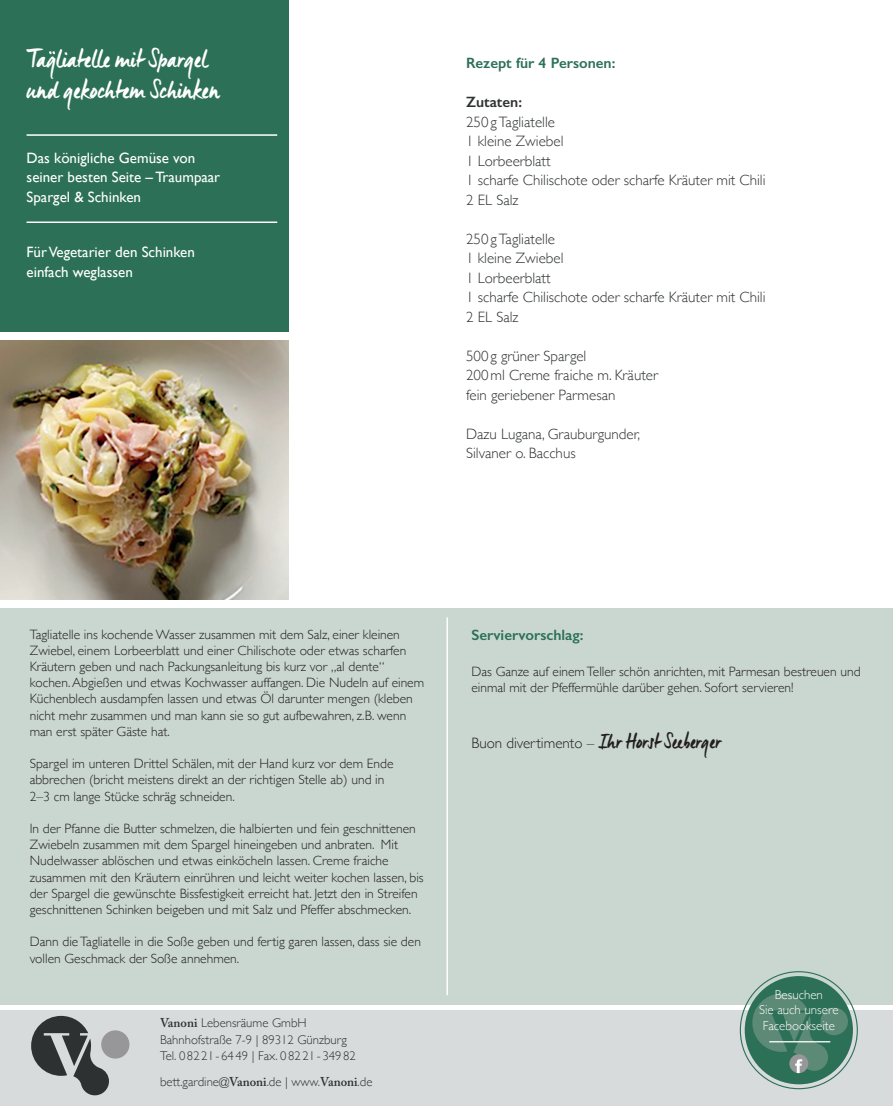
<style>
.page{position:relative;width:893px;height:1106px;background:#fff}
.page>*{position:absolute;margin:0;border:0;box-sizing:border-box;transform-origin:0 0}
.t1{font:25.5px/30.6px "Manus";color:#fff}
.t2{font:300 15px/19.5px "Gill Sans";color:#2e3132}
.t3{font:15px/19.5px "Gill Sans";color:#fff}
.t4{font:600 15px "Gill Sans";color:#2c7058}
.t5{font:300 15px "Gill Sans";color:#231f20}
.t6{font:600 15px "Gill Sans";color:#2e3132}
.t7{font:300 13.5px/16.2px "Gill Sans";color:#231f20}
.t8{font:300 12.9px/15.6px "Gill Sans";color:#fff;text-align:center}
.t9{font:300 12.75px/16.5px "Gill Sans";color:#2e3132}
.s1{font-family:"Adobe Caslon Pro";font-weight:600}
.s2{font-family:"Manus";font-weight:400;font-size:21px}
</style>
<div class="page">
<div style="left:0;top:608px;width:893px;height:396px;background:#cad7d0"></div>
<div style="left:0;top:1010px;width:893px;height:96px;background:#d8dbdb"></div>
<div style="left:101px;top:1030px;width:28px;height:28px;background:#979799;border-radius:50%"></div>
<svg style="left:31px;top:1015px;width:78px;height:80px"></svg>
<div style="left:0;top:0;width:288px;height:332px;background:#2c7058"></div>
<hr style="left:27px;top:134px;width:250px;height:2px;background:#fff">
<hr style="left:27px;top:221px;width:250px;height:2px;background:#fff">
<div style="left:745px;top:976px;width:108px;height:108px;background:#2c7058;border-radius:50%"></div>
<svg style="left:752px;top:993px;width:96px;height:80px"></svg>
<hr style="left:446px;top:617px;width:2px;height:378px;background:#fff">
<img style="left:0;top:340px;width:288px;height:260px">
<svg style="left:49px;top:51px;width:6px;height:3px"></svg>
<h1 class="t1" style="left:27px;top:43px;width:195px">Tagliatelle mit Spargel und gekochtem Schinken</h1>
<p class="t3" style="left:27px;top:148px;width:195px">Das königliche Gemüse von seiner besten Seite – Traumpaar<br>Spargel &amp; Schinken</p>
<p class="t3" style="left:27px;top:242px;width:170px">Für Vegetarier den Schinken einfach weglassen</p>
<p class="t4" style="left:466px;top:54px;width:151px">Rezept für 4 Personen:</p>
<p class="t6" style="left:466px;top:93px;width:57px">Zutaten:</p>
<p class="t2" style="left:466px;top:111px;width:301px">250g Tagliatelle<br>1 kleine Zwiebel<br>1 Lorbeerblatt<br>1 scharfe Chilischote oder scharfe Kräuter mit Chili<br>2 EL Salz</p>
<p class="t2" style="left:466px;top:228px;width:301px">250g Tagliatelle<br>1 kleine Zwiebel<br>1 Lorbeerblatt<br>1 scharfe Chilischote oder scharfe Kräuter mit Chili<br>2 EL Salz</p>
<p class="t2" style="left:466px;top:345px;width:193px">500g grüner Spargel<br>200ml Creme fraiche m. Kräuter fein geriebener Parmesan</p>
<p class="t2" style="left:466px;top:423px;width:175px">Dazu Lugana, Grauburgunder,<br>Silvaner o. Bacchus</p>
<p class="t7" style="left:30px;top:625px;width:396px">Tagliatelle ins kochende Wasser zusammen mit dem Salz, einer kleinen Zwiebel, einem Lorbeerblatt und einer Chilischote oder etwas scharfen Kräutern geben und nach Packungsanleitung bis kurz vor „al dente“ kochen. Abgießen und etwas Kochwasser auffangen. Die Nudeln auf einem Küchenblech ausdampfen lassen und etwas Öl darunter mengen (kleben nicht mehr zusammen und man kann sie so gut aufbewahren, z.B. wenn man erst später Gäste hat.</p>
<p class="t7" style="left:30px;top:755px;width:365px">Spargel im unteren Drittel Schälen, mit der Hand kurz vor dem Ende abbrechen (bricht meistens direkt an der richtigen Stelle ab) und in<br>2–3 cm lange Stücke schräg schneiden.</p>
<p class="t7" style="left:30px;top:819px;width:395px">In der Pfanne die Butter schmelzen, die halbierten und fein geschnittenen Zwiebeln zusammen mit dem Spargel hineingeben und anbraten. Mit Nudelwasser ablöschen und etwas einköcheln lassen. Creme fraiche zusammen mit den Kräutern einrühren und leicht weiter kochen lassen, bis der Spargel die gewünschte Bissfestigkeit erreicht hat. Jetzt den in Streifen geschnittenen Schinken beigeben und mit Salz und Pfeffer abschmecken.</p>
<p class="t7" style="left:30px;top:933px;width:393px">Dann die Tagliatelle in die Soße geben und fertig garen lassen, dass sie den vollen Geschmack der Soße annehmen.</p>
<p class="t9" style="left:160px;top:1014px;width:197px"><span class="s1">Vanoni</span> Lebensräume GmbH<br>Bahnhofstraße 7-9 | 89312 Günzburg<br>Tel. 0 82 21-64 49 | Fax. 0 82 21 -34982</p>
<p class="t9" style="left:160px;top:1072px;width:214px">bett.gardine@<span class="s1">Vanoni</span>.de | www.<span class="s1">Vanoni</span>.de</p>
<p class="t4" style="left:471px;top:626px;width:114px">Serviervorschlag:</p>
<p class="t7" style="left:471px;top:662px;width:391px">Das Ganze auf einem Teller schön anrichten, mit Parmesan bestreuen und einmal mit der Pfeffermühle darüber gehen. Sofort servieren!</p>
<p class="t5" style="left:471px;top:730px;width:251px">Buon divertimento – <span class="s2">Ihr Horst Seeberger</span></p>
<p class="t8" style="left:759px;top:986px;width:81px">Besuchen<br>Sie auch unsere<br>Facebookseite</p>
</div>
